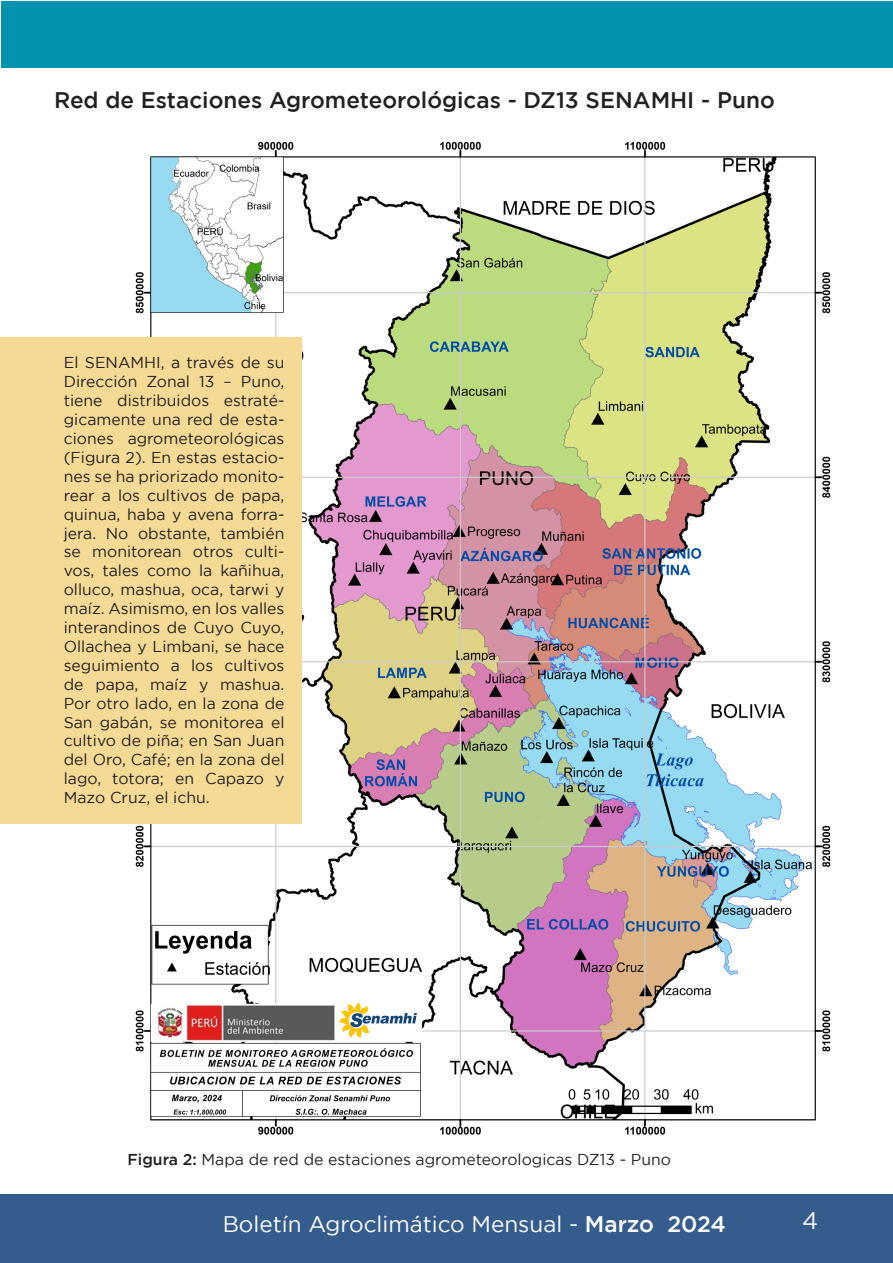
<style>
.page{position:relative;width:893px;height:1263px;background:#fff}
.page>*{position:absolute;margin:0;border:0;box-sizing:border-box;transform-origin:0 0}
.t1{font:24px "Gotham";color:#fff}
.t2{font:500 22.5px "Gotham";color:#231f20}
.t3{font:22.5px "Gotham";color:#fff}
.t4{font:15.75px/18.9px "Gotham";color:#231f20;text-align:justify}
.s1{font-weight:500}
</style>
<div class="page">
<div style="left:1px;top:1px;width:891px;height:67px;background:#0392b0"></div>
<div style="left:0;top:1195px;width:893px;height:68px;background:#345c8d"></div>
<img style="left:128px;top:141px;width:703px;height:994px">
<div style="left:0;top:338px;width:301px;height:486px;background:#f5da95"></div>
<p class="t2" style="left:54px;top:87px;width:722px">Red de Estaciones Agrometeorológicas - DZ13 SENAMHI - Puno</p>
<p class="t4" style="left:64px;top:353px;width:222px">El SENAMHI, a través de su Dirección Zonal 13 – Puno, tiene distribuidos estraté&shy;gicamente una red de esta&shy;ciones agrometeorológicas (Figura 2). En estas estacio&shy;nes se ha priorizado monito&shy;rear a los cultivos de papa, quinua, haba y avena forra&shy;jera. No obstante, también se monitorean otros culti&shy;vos, tales como la kañihua, olluco, mashua, oca, tarwi y maíz. Asimismo, en los valles interandinos de Cuyo Cuyo, Ollachea y Limbani, se hace seguimiento a los cultivos de papa, maíz y mashua.<br>Por otro lado, en la zona de San gabán, se monitorea el cultivo de piña; en San Juan del Oro, Café; en la zona del lago, totora; en Capazo y Mazo Cruz, el ichu.</p>
<p class="t4" style="left:128px;top:1150px;width:545px"><span class="s1">Figura 2:</span> Mapa de red de estaciones agrometeorologicas DZ13 - Puno</p>
<h2 class="t3" style="left:223px;top:1211px;width:505px">Boletín Agroclimático Mensual - <span class="s1">Marzo 2024</span></h2>
<h1 class="t1" style="left:802px;top:1207px;width:18px">4</h1>
</div>
